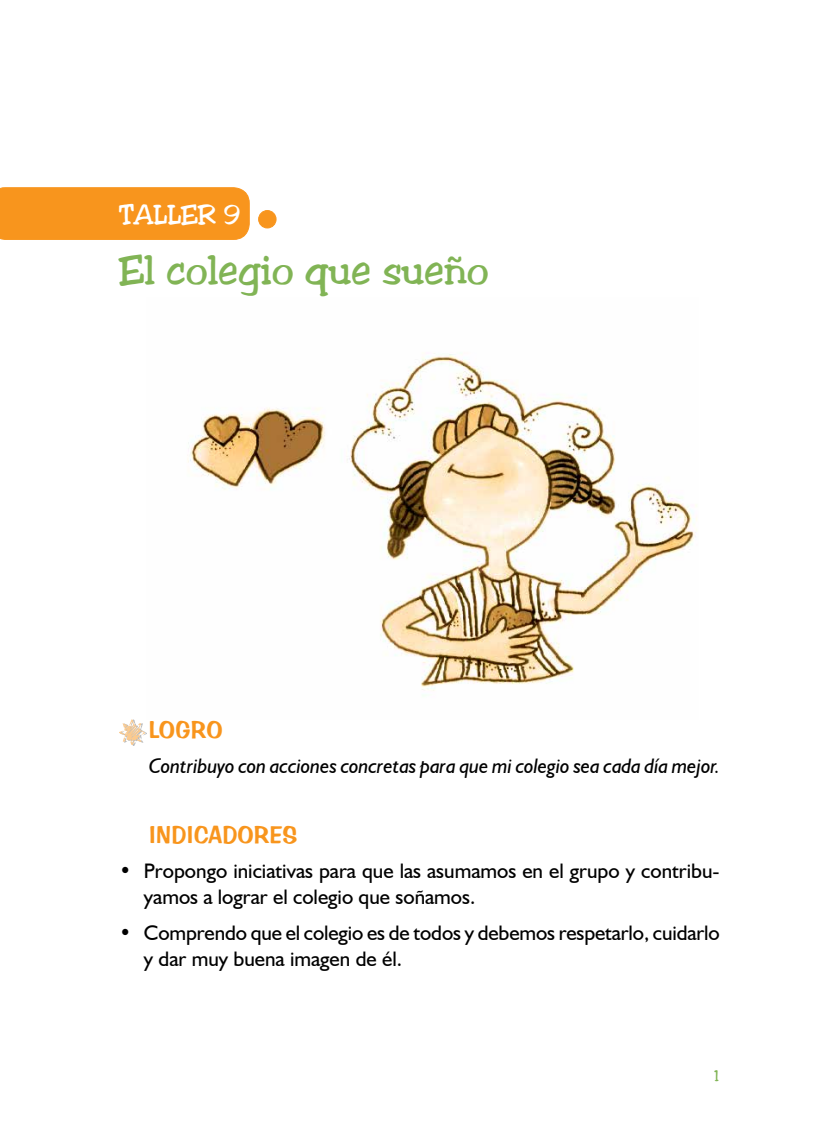
<style>
.page{position:relative;width:819px;height:1141px;background:#fff}
.page>*{position:absolute;margin:0;border:0;box-sizing:border-box;transform-origin:0 0}
.t1{font:42px "Jester";color:#81b455}
.t2{font:28px "Jester";color:#fff}
.t3{font:24.5px "Impressed";color:#f8951d}
.t4{font:21px/25.9px "Humanist 521 BT";color:#000}
.t5{font:italic 21px "Humanist 521 BT";letter-spacing:-.01em;color:#000}
.t6{font:15.75px "Jester";color:#81b455}
</style>
<div class="page">
<img style="left:187px;top:353px;width:510px;height:338px">
<div style="left:0;top:187px;width:250px;height:53px;background:#f8951d"></div>
<div style="left:258px;top:211px;width:18px;height:17px;background:#f8951d;border-radius:50%"></div>
<div style="left:258px;top:210px;width:18px;height:18px;border:1px solid #f8951d;border-radius:50%"></div>
<img style="left:119px;top:719px;width:26px;height:26px">
<h2 class="t2" style="left:119px;top:198px;width:122px">TALLER 9</h2>
<h1 class="t1" style="left:119px;top:246px;width:371px">El colegio que sueño</h1>
<p class="t3" style="left:149px;top:714px;width:75px">LOGRO</p>
<p class="t5" style="left:149px;top:753px;width:572px">Contribuyo con acciones concretas para que mi colegio sea cada día mejor.</p>
<p class="t3" style="left:149px;top:819px;width:150px">INDICADORES</p>
<p class="t4" style="left:144px;top:858px;width:577px;text-indent:-25px">• Propongo iniciativas para que las asumamos en el grupo y contribu&shy;yamos a lograr el colegio que soñamos.</p>
<p class="t4" style="left:144px;top:920px;width:577px;text-indent:-25px">• Comprendo que el colegio es de todos y debemos respetarlo, cuidarlo y dar muy buena imagen de él.</p>
<p class="t6" style="left:713px;top:1067px;width:7px">1</p>
</div>
